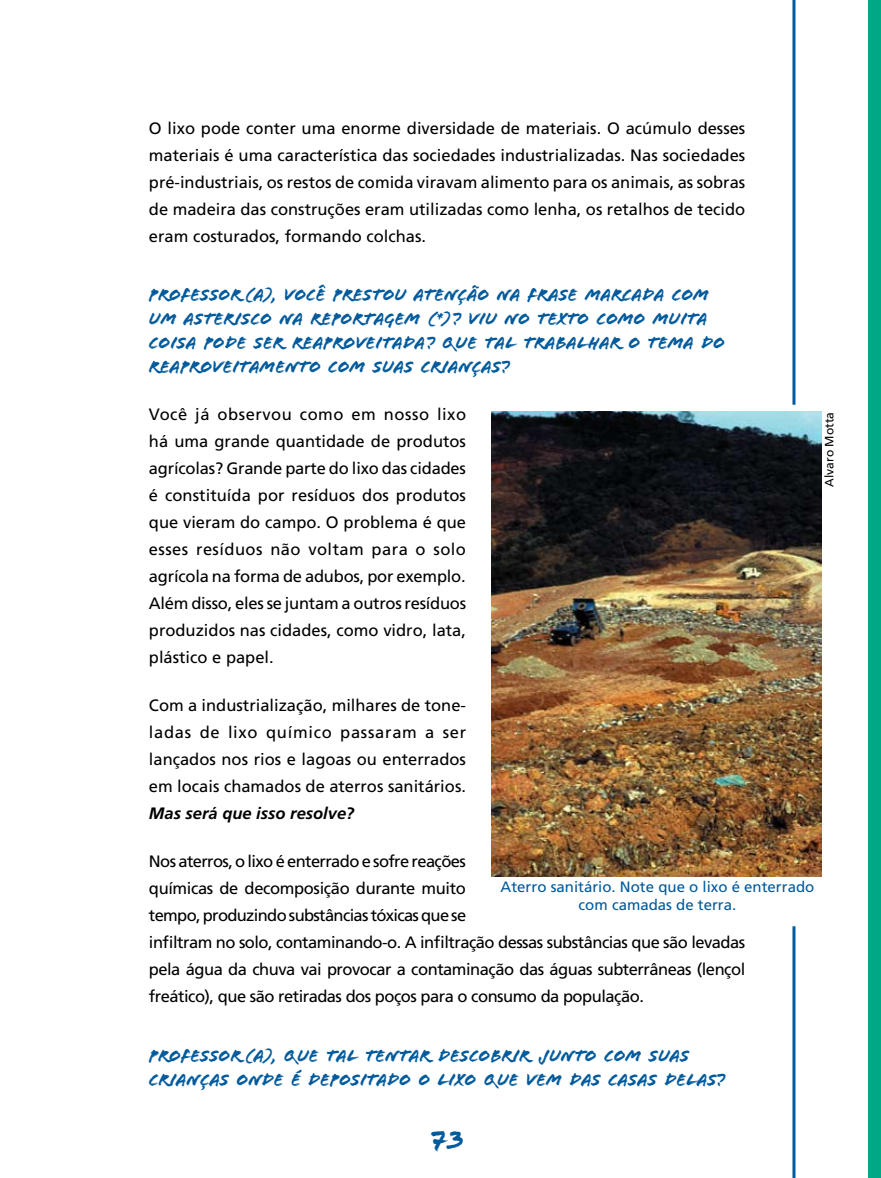
<style>
.page{position:relative;width:881px;height:1178px;background:#fff}
.page>*{position:absolute;margin:0;border:0;box-sizing:border-box;transform-origin:0 0}
.t1{font:27px "Flood";color:#005a9c}
.t2{font:18px/24px "Flood";color:#005a9c}
.t3{font:16.5px/27px "Frutiger";letter-spacing:-.03em;color:#000;text-align:justify}
.t4{font:italic 700 16.5px "Frutiger";color:#000}
.t5{font:15px/18px "Frutiger";color:#005a9c;text-align:center}
.t6{font:12px "Frutiger";color:#000}
</style>
<div class="page">
<div style="left:867px;top:0;width:13px;height:1178px;background:#00a886"></div>
<hr style="left:792px;top:0;width:3px;height:1178px;background:#005a9c">
<div style="left:774px;top:405px;width:47px;height:521px;background:#fff"></div>
<img style="left:491px;top:412px;width:330px;height:465px">
<p class="t3" style="left:149px;top:114px;width:597px">O lixo pode conter uma enorme diversidade de materiais. O acúmulo desses materiais é uma característica das sociedades industrializadas. Nas sociedades pré-industriais, os restos de comida viravam alimento para os animais, as sobras de madeira das construções eram utilizadas como lenha, os retalhos de tecido eram costurados, formando colchas.</p>
<p class="t2" style="left:149px;top:283px;width:577px">Professor (a), você prestou atenção na frase marcada com um asterisco na reportagem (*)? Viu no texto como muita coisa pode ser reaproveitada? Que tal trabalhar o tema do reaproveitamento com suas crianças?</p>
<p class="t3" style="left:149px;top:401px;width:318px">Você já observou como em nosso lixo há uma grande quantidade de produtos agrícolas? Grande parte do lixo das cidades é constituída por resíduos dos produtos que vieram do campo. O problema é que esses resíduos não voltam para o solo agrícola na forma de adubos, por exemplo.<br>Além disso, eles se juntam a outros resíduos produzidos nas cidades, como vidro, lata, plástico e papel.</p>
<p class="t3" style="left:149px;top:692px;width:319px">Com a industrialização, milhares de tone&shy;ladas de lixo químico passaram a ser lançados nos rios e lagoas ou enterrados em locais chamados de aterros sanitários.</p>
<p class="t4" style="left:149px;top:804px;width:207px">Mas será que isso resolve?</p>
<p class="t3" style="left:149px;top:848px;width:597px;text-align:left">Nos aterros, o lixo é enterrado e sofre reações<br>químicas de decomposição durante muito<br>tempo, produzindo substâncias tóxicas que se<br>infiltram no solo, contaminando-o. A infiltração dessas substâncias que são levadas pela água da chuva vai provocar a contaminação das águas subterrâneas (lençol freático), que são retiradas dos poços para o consumo da população.</p>
<p class="t5" style="left:500px;top:878px;width:315px">Aterro sanitário. Note que o lixo é enterrado com camadas de terra.</p>
<p class="t6" style="left:821px;top:486px;width:76px;rotate:-90deg">Alvaro Motta</p>
<p class="t2" style="left:149px;top:1043px;width:577px">Professor (a), que tal tentar descobrir junto com suas crianças onde é depositado o lixo que vem das casas delas?</p>
<h1 class="t1" style="left:430px;top:1123px;width:35px">73</h1>
</div>
